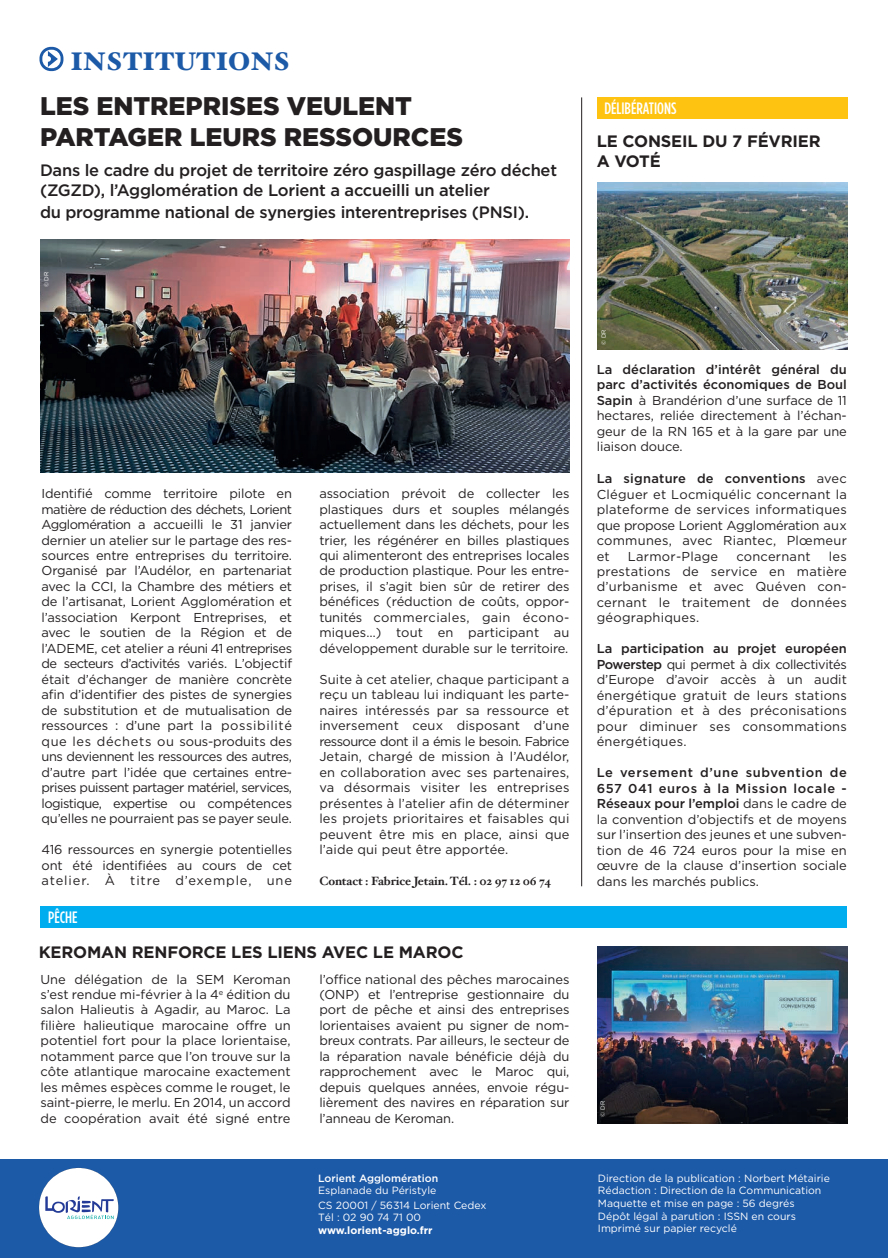
<style>
.page{position:relative;width:888px;height:1258px;background:#fff}
.page>*{position:absolute;margin:0;border:0;box-sizing:border-box;transform-origin:0 0}
.t1{font:900 25.5px/30.6px "Gotham";color:#231f20}
.t2{font:900 25.5px "Hoefler Text";color:#1c59a7}
.t3{font:500 16.5px/19.8px "Gotham";letter-spacing:-.015em;color:#231f20}
.t4{font:700 16.5px/19.8px "Gotham";letter-spacing:-.01em;color:#231f20}
.t5{font:500 16.5px "Gotham Condensed";color:#fff}
.t6{font:12.9px/15.5px "Gotham";color:#231f20;text-align:justify}
.t7{font:12.9px "Gotham";letter-spacing:.02em;color:#231f20}
.t8{font:700 12px "Hoefler Text";letter-spacing:-.01em;color:#231f20}
.t9{font:10.5px/12.6px "Gotham";color:#fff}
.t10{font:700 10.5px "Gotham";color:#fff}
.t11{font:500 10.5px "Gotham";color:#fff}
.t12{font:6px "Gotham";color:#fff}
.s1{font-weight:500}
</style>
<div class="page">
<svg style="left:39px;top:47px;width:24px;height:24px"></svg>
<div style="left:0;top:1159px;width:888px;height:99px;background:#1c59a7"></div>
<svg style="left:39px;top:1168px;width:79px;height:79px"></svg>
<img style="left:40px;top:240px;width:529px;height:233px">
<div style="left:40px;top:905px;width:807px;height:22px;background:#00aeef"></div>
<div style="left:597px;top:97px;width:251px;height:22px;background:#fec210"></div>
<hr style="left:581px;top:97px;width:1px;height:789px;background:#231f20">
<img style="left:597px;top:946px;width:251px;height:177px">
<img style="left:597px;top:183px;width:251px;height:167px">
<h1 class="t2" style="left:70px;top:46px;width:33px">INST</h1>
<h1 class="t2" style="left:142px;top:46px;width:128px">ITUTIONS</h1>
<h1 class="t1" style="left:40px;top:90px;width:425px">LES ENTREPRISES VEULENT<br>PARTAGER LEURS RESSOURCES</h1>
<p class="t3" style="left:40px;top:160px;width:519px">Dans le cadre du projet de territoire zéro gaspillage zéro déchet (ZGZD), l’Agglomération de Lorient a accueilli un atelier</p>
<p class="t3" style="left:40px;top:202px;width:491px">du programme national de synergies interentreprises (PNSI).</p>
<p class="t12" style="left:43px;top:287px;width:17px;rotate:-90deg">© DR</p>
<p class="t6" style="left:41px;top:485px;width:252px">Identifié comme territoire pilote en matière de réduction des déchets, Lorient Agglomération a accueilli le 31 janvier dernier un atelier sur le partage des res&shy;sources entre entreprises du territoire.<br>Organisé par l’Audélor, en partenariat avec la CCI, la Chambre des métiers et de l’artisanat, Lorient Agglomération et l’association Kerpont Entreprises, et avec le soutien de la Région et de l’ADEME, cet atelier a réuni 41 entreprises de secteurs d’activités variés. L’objectif était d’échanger de manière concrète afin d’identifier des pistes de synergies de substitution et de mutualisation de ressources : d’une part la possibilité que les déchets ou sous-produits des uns deviennent les ressources des autres, d’autre part l’idée que certaines entre&shy;prises puissent partager matériel, services, logistique, expertise ou compétences qu’elles ne pourraient pas se payer seule.</p>
<p class="t6" style="left:41px;top:841px;width:252px">416 ressources en synergie potentielles ont été identifiées au cours de cet atelier. À titre d’exemple, une</p>
<p class="t5" style="left:48px;top:908px;width:31px">PÊCHE</p>
<p class="t6" style="left:319px;top:485px;width:252px">association prévoit de collecter les plastiques durs et souples mélangés actuellement dans les déchets, pour les trier, les régénérer en billes plastiques qui alimenteront des entreprises locales de production plastique. Pour les entre&shy;prises, il s’agit bien sûr de retirer des bénéfices (réduction de coûts, oppor&shy;tunités commerciales, gain écono&shy;miques…) tout en participant au développement durable sur le territoire.</p>
<p class="t6" style="left:319px;top:671px;width:252px">Suite à cet atelier, chaque participant a reçu un tableau lui indiquant les parte&shy;naires intéressés par sa ressource et inversement ceux disposant d’une ressource dont il a émis le besoin. Fabrice Jetain, chargé de mission à l’Audélor, en collaboration avec ses partenaires, va désormais visiter les entreprises présentes à l’atelier afin de déterminer les projets prioritaires et faisables qui peuvent être mis en place, ainsi que l’aide qui peut être apportée.</p>
<p class="t8" style="left:319px;top:873px;width:233px">Contact : Fabrice Jetain. Tél. : 02 97 12 06 74</p>
<p class="t4" style="left:39px;top:942px;width:426px">KEROMAN RENFORCE LES LIENS AVEC LE MAROC</p>
<p class="t6" style="left:40px;top:971px;width:252px">Une délégation de la SEM Keroman s’est rendue mi-février à la 4<sup>e</sup> édition du salon Halieutis à Agadir, au Maroc. La filière halieutique marocaine offre un potentiel fort pour la place lorientaise, notamment parce que l’on trouve sur la côte atlantique marocaine exactement les mêmes espèces comme le rouget, le saint-pierre, le merlu. En 2014, un accord de coopération avait été signé entre</p>
<p class="t6" style="left:319px;top:971px;width:252px">l’office national des pêches marocaines (ONP) et l’entreprise gestionnaire du port de pêche et ainsi des entreprises lorientaises avaient pu signer de nom&shy;breux contrats. Par ailleurs, le secteur de la réparation navale bénéficie déjà du rapprochement avec le Maroc qui, depuis quelques années, envoie régu&shy;lièrement des navires en réparation sur l’anneau de Keroman.</p>
<p class="t11" style="left:318px;top:1172px;width:122px">Lorient Agglomération</p>
<p class="t9" style="left:318px;top:1183px;width:170px;line-height:14.4px">Esplanade du Péristyle<br>CS 20001 / 56314 Lorient Cedex</p>
<p class="t9" style="left:318px;top:1211px;width:104px">Tél : 02 90 74 71 00</p>
<p class="t10" style="left:318px;top:1224px;width:116px">WWW.LORIENT-AGGLO.FRR</p>
<p class="t5" style="left:604px;top:99px;width:74px">DÉLIBÉRATIONS</p>
<p class="t4" style="left:597px;top:131px;width:220px">LE CONSEIL DU 7 FÉVRIER<br>A VOTÉ</p>
<p class="t12" style="left:600px;top:345px;width:17px;rotate:-90deg">© DR</p>
<p class="t6" style="left:597px;top:361px;width:252px"><span class="s1">La déclaration d’intérêt général du parc d’activités économiques de Boul Sapin</span> à Brandérion d’une surface de 11 hectares, reliée directement à l’échan&shy;geur de la RN 165 et à la gare par une liaison douce.</p>
<p class="t6" style="left:597px;top:471px;width:252px"><span class="s1">La signature de conventions</span> avec Cléguer et Locmiquélic concernant la plateforme de services informatiques que propose Lorient Agglomération aux communes, avec Riantec, Plœmeur et</p>
<p class="t6" style="left:597px;top:548px;width:252px;text-indent:232px">les prestations de service en matière d’urbanisme et avec Quéven con&shy;cernant le traitement de données géographiques.</p>
<p class="t6" style="left:597px;top:641px;width:252px"><span class="s1">La participation au projet européen Powerstep</span> qui permet à dix collectivités d’Europe d’avoir accès à un audit énergétique gratuit de leurs stations d’épuration et à des préconisations pour diminuer ses consommations énergétiques.</p>
<p class="t6" style="left:597px;top:765px;width:252px"><span class="s1">Le versement d’une subvention de 657 041 euros à la Mission locale - Réseaux pour l’emploi</span> dans le cadre de la convention d’objectifs et de moyens sur l’insertion des jeunes et une subven&shy;tion de 46 724 euros pour la mise en œuvre de la clause d’insertion sociale dans les marchés publics.</p>
<p class="t7" style="left:628px;top:549px;width:92px">Larmor-Plage</p>
<p class="t7" style="left:736px;top:549px;width:76px">concernant</p>
<p class="t12" style="left:599px;top:1116px;width:17px;rotate:-90deg">© DR</p>
<p class="t9" style="left:598px;top:1171px;width:233px">Direction de la publication : Norbert Métairie Rédaction : Direction de la Communication Maquette et mise en page : 56 degrés<br>Dépôt légal à parution : ISSN en cours<br>I mprimé sur papier recyclé</p>
</div>
